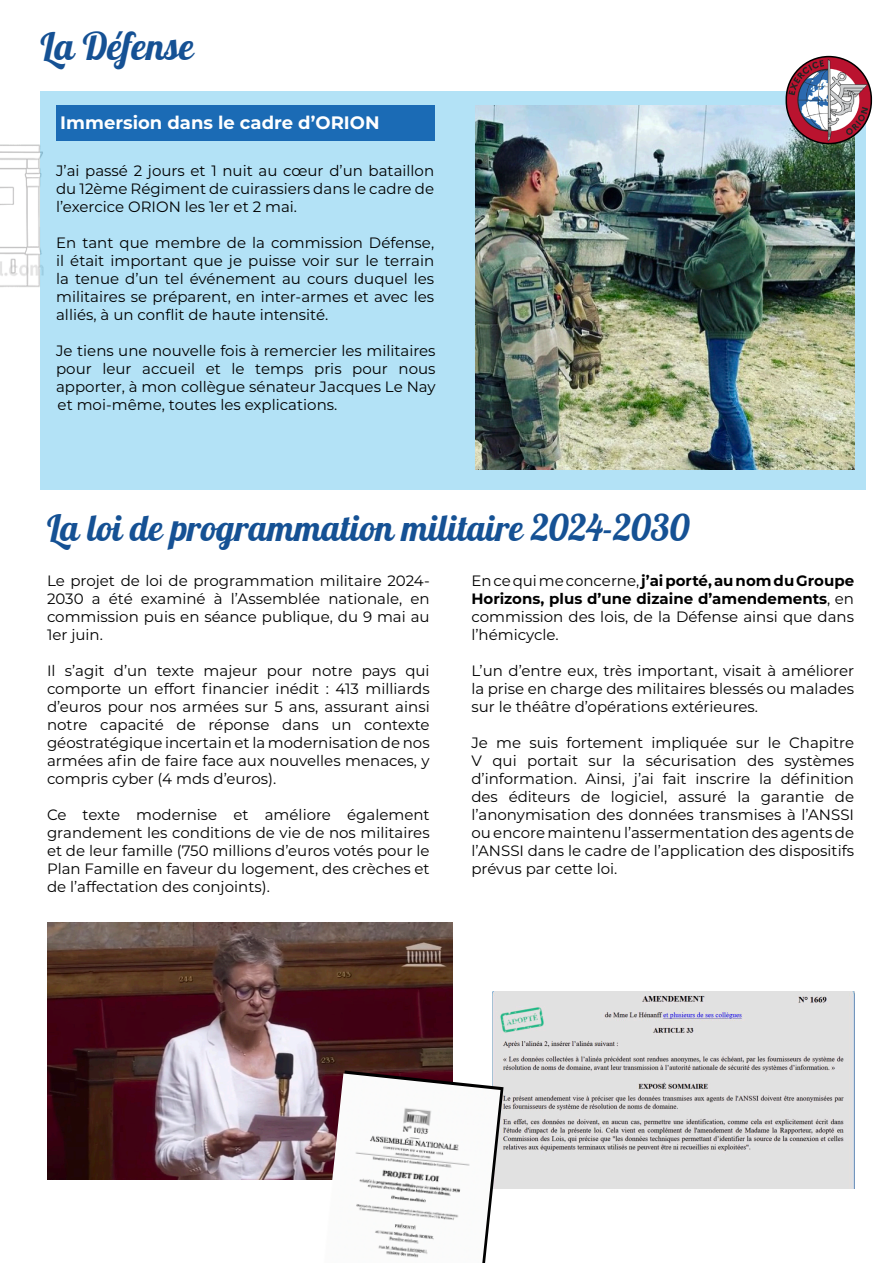
<style>
.page{position:relative;width:893px;height:1263px;background:#fff}
.page>*{position:absolute;margin:0;border:0;box-sizing:border-box;transform-origin:0 0}
.t1{font:37.5px "Pattaya";color:#155194}
.t2{font:36px "Pattaya";color:#155194}
.t3{font:700 18px "Montserrat";color:#fff}
.t4{font:15px/18px "Montserrat";color:#000;text-align:justify}
.s1{font-weight:700}
</style>
<div class="page">
<img style="left:0;top:91px;width:41px;height:209px">
<img style="left:47px;top:923px;width:406px;height:256px">
<img style="left:492px;top:991px;width:362px;height:198px">
<svg style="left:325px;top:1070px;width:178px;height:119px"></svg>
<img style="left:323px;top:1073px;width:177px;height:190px">
<div style="left:41px;top:91px;width:825px;height:399px;background:#b3e2f6"></div>
<div style="left:56px;top:105px;width:379px;height:36px;background:#1b6bb5"></div>
<img style="left:476px;top:105px;width:378px;height:364px">
<img style="left:786px;top:57px;width:85px;height:87px;border-radius:43px">
<div style="left:785px;top:56px;width:87px;height:88px;border:2px solid #000;border-radius:43px"></div>
<p class="t1" style="left:41px;top:22px;width:155px">La Défense</p>
<p class="t3" style="left:60px;top:110px;width:321px">Immersion dans le cadre d’ORION</p>
<p class="t4" style="left:56px;top:161px;width:380px">J’ai passé 2 jours et 1 nuit au cœur d’un bataillon du 12ème Régiment de cuirassiers dans le cadre de l’exercice ORION les 1er et 2 mai.</p>
<p class="t4" style="left:56px;top:233px;width:380px">En tant que membre de la commission Défense, il était important que je puisse voir sur le terrain la tenue d’un tel événement au cours duquel les militaires se préparent, en inter-armes et avec les alliés, à un conflit de haute intensité.</p>
<p class="t4" style="left:56px;top:341px;width:381px">Je tiens une nouvelle fois à remercier les militaires pour leur accueil et le temps pris pour nous apporter, à mon collègue sénateur Jacques Le Nay et moi-même, toutes les explications.</p>
<p class="t2" style="left:47px;top:505px;width:644px">La loi de programmation militaire 2024-2030</p>
<p class="t4" style="left:47px;top:571px;width:384px">Le projet de loi de programmation militaire 2024- 2030 a été examiné à l’Assemblée nationale, en commission puis en séance publique, du 9 mai au 1er juin.</p>
<p class="t4" style="left:47px;top:661px;width:384px">Il s’agit d’un texte majeur pour notre pays qui comporte un effort financier inédit : 413 milliards d’euros pour nos armées sur 5 ans, assurant ainsi notre capacité de réponse dans un contexte géostratégique incertain et la modernisation de nos armées afin de faire face aux nouvelles menaces, y compris cyber (4 mds d’euros).</p>
<p class="t4" style="left:47px;top:805px;width:384px">Ce texte modernise et améliore également grandement les conditions de vie de nos militaires et de leur famille (750 millions d’euros votés pour le Plan Famille en faveur du logement, des crèches et de l’affectation des conjoints).</p>
<p class="t4" style="left:471px;top:571px;width:384px">En ce qui me concerne, <span class="s1">j’ai porté, au nom du Groupe Horizons, plus d’une dizaine d’amendements</span>, en commission des lois, de la Défense ainsi que dans l’hémicycle.</p>
<p class="t4" style="left:471px;top:661px;width:384px">L’un d’entre eux, très important, visait à améliorer la prise en charge des militaires blessés ou malades sur le théâtre d’opérations extérieures.</p>
<p class="t4" style="left:471px;top:733px;width:384px">Je me suis fortement impliquée sur le Chapitre V qui portait sur la sécurisation des systèmes d’information. Ainsi, j’ai fait inscrire la définition des éditeurs de logiciel, assuré la garantie de l’anonymisation des données transmises à l’ANSSI ou encore maintenu l’assermentation des agents de l’ANSSI dans le cadre de l’application des dispositifs prévus par cette loi.</p>
</div>
